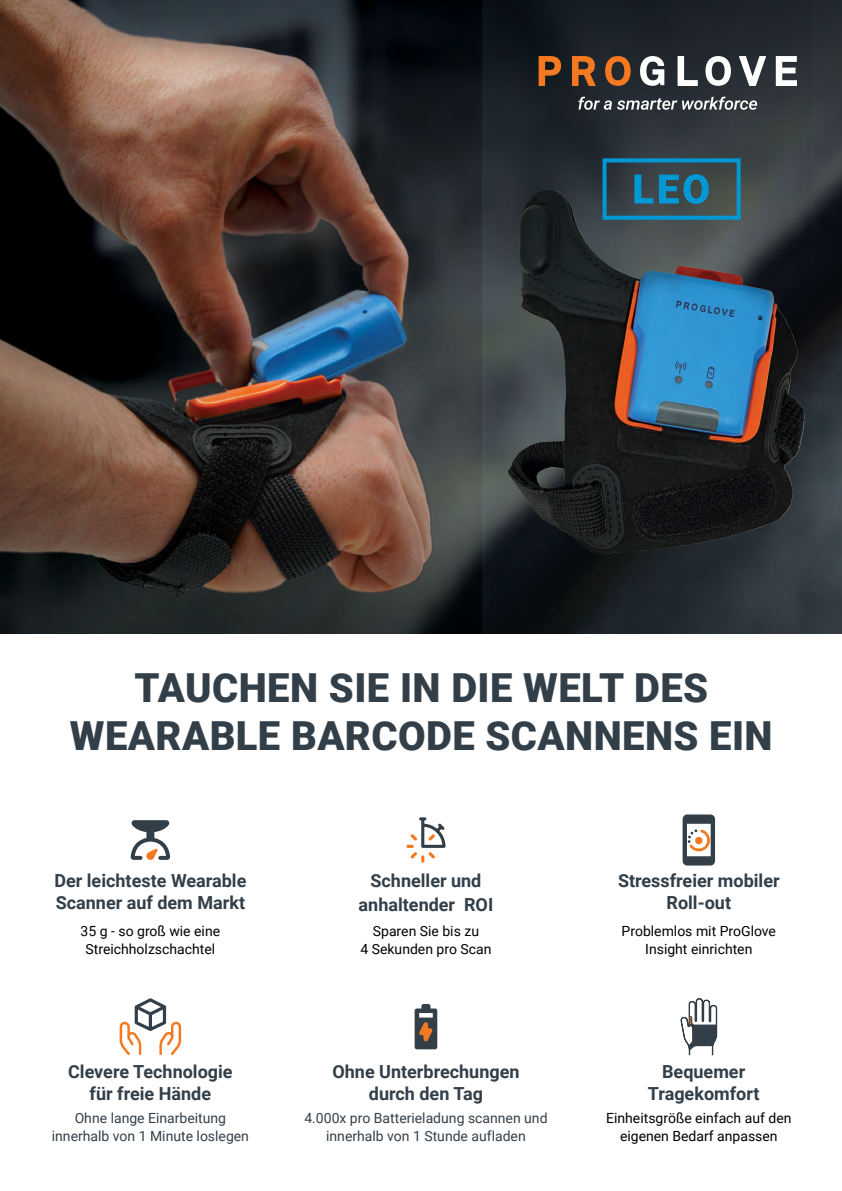
<style>
.page{position:relative;width:842px;height:1191px;background:#fff}
.page>*{position:absolute;margin:0;border:0;box-sizing:border-box;transform-origin:0 0}
.t1{font:900 40px/48px "Roboto";letter-spacing:.01em;color:#323f49;text-align:center}
.t2{font:700 18px/22px "Roboto";color:#323f49;text-align:center}
.t3{font:14px/18px "Roboto";color:#000;text-align:center}
.t4{font:14px/18px "Roboto";color:#323f49;text-align:center}
</style>
<div class="page">
<img style="left:0;top:0;width:482px;height:633px">
<svg style="left:482px;top:0;width:360px;height:633px;background:#22282e"></svg>
<svg style="left:602px;top:158px;width:139px;height:15px;background:#265a6f"></svg>
<svg style="left:683px;top:814px;width:32px;height:51px"></svg>
<svg style="left:131px;top:820px;width:39px;height:40px"></svg>
<svg style="left:406px;top:817px;width:39px;height:45px"></svg>
<svg style="left:680px;top:998px;width:37px;height:57px"></svg>
<svg style="left:415px;top:1004px;width:22px;height:45px"></svg>
<svg style="left:120px;top:998px;width:61px;height:57px"></svg>
<svg style="left:539px;top:56px;width:22px;height:30px"></svg>
<svg style="left:572px;top:56px;width:24px;height:30px"></svg>
<svg style="left:605px;top:56px;width:26px;height:30px"></svg>
<svg style="left:640px;top:56px;width:24px;height:30px"></svg>
<svg style="left:677px;top:56px;width:21px;height:30px"></svg>
<svg style="left:705px;top:56px;width:26px;height:30px"></svg>
<svg style="left:739px;top:56px;width:27px;height:30px"></svg>
<svg style="left:776px;top:56px;width:21px;height:30px"></svg>
<svg style="left:578px;top:97px;width:179px;height:13px"></svg>
<div style="left:466px;top:173px;width:358px;height:388px;background:#000;opacity:.23"></div>
<h1 class="t1" style="left:70px;top:662px;width:704px">TAUCHEN SIE IN DIE WELT DES<br>WEARABLE BARCODE SCANNENS EIN</h1>
<p class="t2" style="left:54px;top:869px;width:194px;text-align:left">Der leichteste Wearable<br>Scanner auf dem Markt</p>
<p class="t3" style="left:81px;top:921px;width:141px">35 g - so groß wie eine<br>Streichholzschachtel</p>
<p class="t2" style="left:68px;top:1059px;width:166px">Clevere Technologie für freie Hände</p>
<p class="t4" style="left:52px;top:1108px;width:199px">Ohne lange Einarbeitung innerhalb von 1 Minute loslegen</p>
<p class="t2" style="left:359px;top:868px;width:136px;line-height:24px">Schneller und anhaltender ROI</p>
<p class="t3" style="left:360px;top:921px;width:132px">Sparen Sie bis zu<br>4 Sekunden pro Scan</p>
<p class="t2" style="left:332px;top:1059px;width:189px">Ohne Unterbrechungen durch den Tag</p>
<p class="t4" style="left:304px;top:1108px;width:245px">4.000x pro Batterieladung scannen und innerhalb von 1 Stunde aufladen</p>
<p class="t2" style="left:618px;top:869px;width:163px">Stressfreier mobiler<br>Roll-out</p>
<p class="t3" style="left:622px;top:921px;width:156px">Problemlos mit ProGlove<br>Insight einrichten</p>
<p class="t2" style="left:648px;top:1059px;width:113px">Bequemer<br>Tragekomfort</p>
<p class="t3" style="left:606px;top:1108px;width:187px">Einheitsgröße einfach auf den eigenen Bedarf anpassen</p>
</div>
